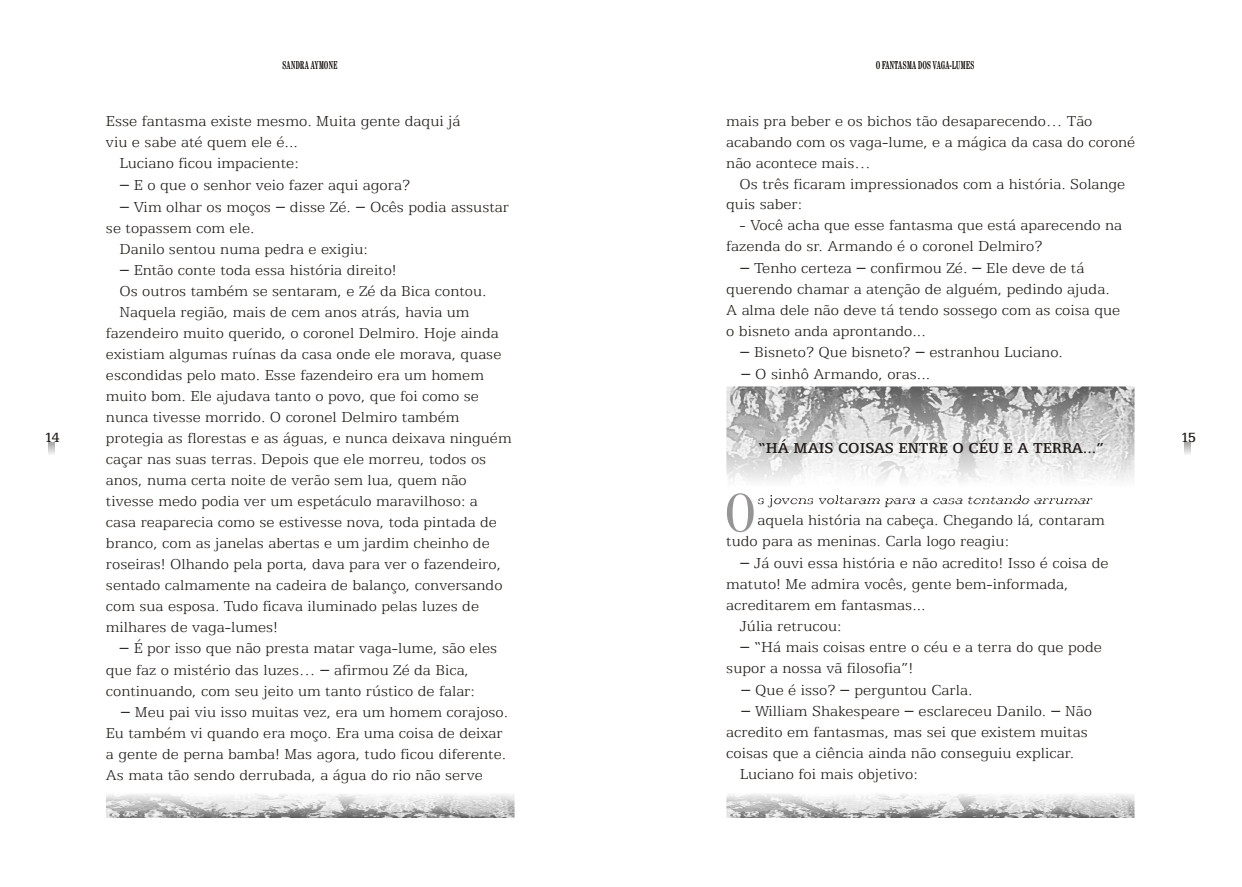
<style>
.page{position:relative;width:1242px;height:887px;background:#fff}
.page>*{position:absolute;margin:0;border:0;box-sizing:border-box;transform-origin:0 0}
.t1{font:53px "Century 725 Cn BT";color:#969494}
.t2{font:16.25px/20.9px "Egyptian 505 Lt BT";color:#1f1a17}
.t3{font:16.25px "Egyptian 505 Md BT";color:#1f1a17}
.t4{font:16.12px/20.9px "Egyptian 505 Lt BT";color:#1f1a17}
.t5{font:15px "Egyptian 505 Md BT";color:#1f1a17}
.t6{font:11.25px "Century 725 Cn BT";letter-spacing:.07em;color:#1f1a17;scale:.62 1}
.s1{font-family:"Playwright"}
</style>
<div class="page">
<svg style="left:1184px;top:442px;width:6px;height:12px"></svg>
<svg style="left:49px;top:442px;width:6px;height:12px"></svg>
<img style="left:106px;top:794px;width:408px;height:23px">
<img style="left:726px;top:794px;width:408px;height:23px">
<img style="left:726px;top:386px;width:408px;height:114px">
<p class="t6" style="left:282px;top:60px;width:90px">SANDRA AYMONE</p>
<p class="t6" style="left:876px;top:60px;width:160px">O FANTASMA DOS VAGA-LUMES</p>
<p class="t2" style="left:106px;top:112px;width:356px">Esse fantasma existe mesmo. Muita gente daqui já</p>
<p class="t2" style="left:106px;top:133px;width:193px">viu e sabe até quem ele é...</p>
<p class="t2" style="left:119px;top:154px;width:181px">Luciano ficou impaciente:</p>
<p class="t2" style="left:119px;top:175px;width:292px"><span class="s1">-</span> E o que o senhor veio fazer aqui agora?</p>
<p class="t2" style="left:119px;top:197px;width:391px"><span class="s1">-</span> Vim olhar os moços <span class="s1">-</span> disse Zé. <span class="s1">-</span> Ocês podia assustar</p>
<p class="t2" style="left:106px;top:218px;width:150px">se topassem com ele.</p>
<p class="t2" style="left:119px;top:239px;width:250px">Danilo sentou numa pedra e exigiu:</p>
<p class="t2" style="left:119px;top:260px;width:279px"><span class="s1">-</span> Então conte toda essa história direito!</p>
<p class="t2" style="left:119px;top:281px;width:369px">Os outros também se sentaram, e Zé da Bica contou.</p>
<p class="t2" style="left:119px;top:302px;width:351px">Naquela região, mais de cem anos atrás, havia um</p>
<p class="t2" style="left:106px;top:323px;width:394px">fazendeiro muito querido, o coronel Delmiro. Hoje ainda</p>
<p class="t2" style="left:106px;top:344px;width:397px">existiam algumas ruínas da casa onde ele morava, quase</p>
<p class="t2" style="left:106px;top:365px;width:379px">escondidas pelo mato. Esse fazendeiro era um homem</p>
<p class="t2" style="left:106px;top:386px;width:374px">muito bom. Ele ajudava tanto o povo, que foi como se</p>
<p class="t2" style="left:106px;top:407px;width:355px">nunca tivesse morrido. O coronel Delmiro também</p>
<p class="t2" style="left:106px;top:428px;width:407px">protegia as florestas e as águas, e nunca deixava ninguém</p>
<p class="t2" style="left:106px;top:449px;width:382px">caçar nas suas terras. Depois que ele morreu, todos os</p>
<p class="t2" style="left:106px;top:470px;width:362px">anos, numa certa noite de verão sem lua, quem não</p>
<p class="t2" style="left:106px;top:491px;width:373px">tivesse medo podia ver um espetáculo maravilhoso: a</p>
<p class="t2" style="left:106px;top:512px;width:392px">casa reaparecia como se estivesse nova, toda pintada de</p>
<p class="t2" style="left:106px;top:533px;width:385px">branco, com as janelas abertas e um jardim cheinho de</p>
<p class="t2" style="left:106px;top:554px;width:396px">roseiras! Olhando pela porta, dava para ver o fazendeiro,</p>
<p class="t2" style="left:106px;top:575px;width:398px">sentado calmamente na cadeira de balanço, conversando</p>
<p class="t2" style="left:106px;top:596px;width:374px">com sua esposa. Tudo ficava iluminado pelas luzes de</p>
<p class="t2" style="left:106px;top:616px;width:174px">milhares de vaga-lumes!</p>
<p class="t2" style="left:106px;top:638px;width:392px;line-height:21.2px;text-indent:13px"><span class="s1">-</span> É por isso que não presta matar vaga-lume, são eles que faz o mistério das luzes… <span class="s1">-</span> afirmou Zé da Bica, continuando, com seu jeito um tanto rústico de falar:</p>
<p class="t2" style="left:106px;top:702px;width:404px;text-indent:15px"><span class="s1">-</span> Meu pai viu isso muitas vez, era um homem corajoso.<br>Eu também vi quando era moço. Era uma coisa de deixar a gente de perna bamba! Mas agora, tudo ficou diferente.<br>As mata tão sendo derrubada, a água do rio não serve</p>
<p class="t4" style="left:726px;top:111px;width:410px">mais pra beber e os bichos tão desaparecendo… Tão acabando com os vaga-lume, e a mágica da casa do coroné não acontece mais…</p>
<p class="t4" style="left:726px;top:174px;width:400px;text-indent:13px">Os três ficaram impressionados com a história. Solange quis saber:</p>
<p class="t4" style="left:739px;top:215px;width:384px">- Você acha que esse fantasma que está aparecendo na</p>
<p class="t2" style="left:726px;top:236px;width:317px">fazenda do sr. Armando é o coronel Delmiro?</p>
<p class="t2" style="left:726px;top:258px;width:395px;text-indent:13px"><span class="s1">-</span> Tenho certeza <span class="s1">-</span> confirmou Zé. <span class="s1">-</span> Ele deve de tá querendo chamar a atenção de alguém, pedindo ajuda.<br>A alma dele não deve tá tendo sossego com as coisa que o bisneto anda aprontando...</p>
<p class="t2" style="left:739px;top:342px;width:325px"><span class="s1">-</span> Bisneto? Que bisneto? <span class="s1">-</span> estranhou Luciano.</p>
<p class="t2" style="left:740px;top:364px;width:191px"><span class="s1">-</span> O sinhô Armando, oras...</p>
<p class="t5" style="left:45px;top:430px;width:17px">14</p>
<p class="t5" style="left:1180px;top:430px;width:17px">15</p>
<p class="t3" style="left:758px;top:440px;width:347px">“HÁ MAIS COISAS ENTRE O CÉU E A TERRA...”</p>
<h1 class="t1" style="left:725px;top:491px;width:32px">O</h1>
<p class="t2" style="left:757px;top:489px;width:335px">s jovens voltaram para a casa tentando arrumar</p>
<p class="t2" style="left:757px;top:510px;width:348px">aquela história na cabeça. Chegando lá, contaram</p>
<p class="t2" style="left:726px;top:531px;width:284px">tudo para as meninas. Carla logo reagiu:</p>
<p class="t2" style="left:739px;top:553px;width:370px"><span class="s1">-</span> Já ouvi essa história e não acredito! Isso é coisa de</p>
<p class="t2" style="left:726px;top:574px;width:344px">matuto! Me admira vocês, gente bem-informada,</p>
<p class="t2" style="left:726px;top:595px;width:201px">acreditarem em fantasmas...</p>
<p class="t2" style="left:739px;top:616px;width:103px">Júlia retrucou:</p>
<p class="t2" style="left:726px;top:637px;width:377px;text-indent:13px"><span class="s1">-</span> “Há mais coisas entre o céu e a terra do que pode supor a nossa vã filosofia”!</p>
<p class="t2" style="left:740px;top:680px;width:233px"><span class="s1">-</span> Que é isso? <span class="s1">-</span> perguntou Carla.</p>
<p class="t2" style="left:740px;top:701px;width:353px"><span class="s1">-</span> William Shakespeare <span class="s1">-</span> esclareceu Danilo. <span class="s1">-</span> Não</p>
<p class="t2" style="left:726px;top:722px;width:363px">acredito em fantasmas, mas sei que existem muitas</p>
<p class="t2" style="left:726px;top:743px;width:349px">coisas que a ciência ainda não conseguiu explicar.</p>
<p class="t2" style="left:739px;top:764px;width:180px">Luciano foi mais objetivo:</p>
</div>
